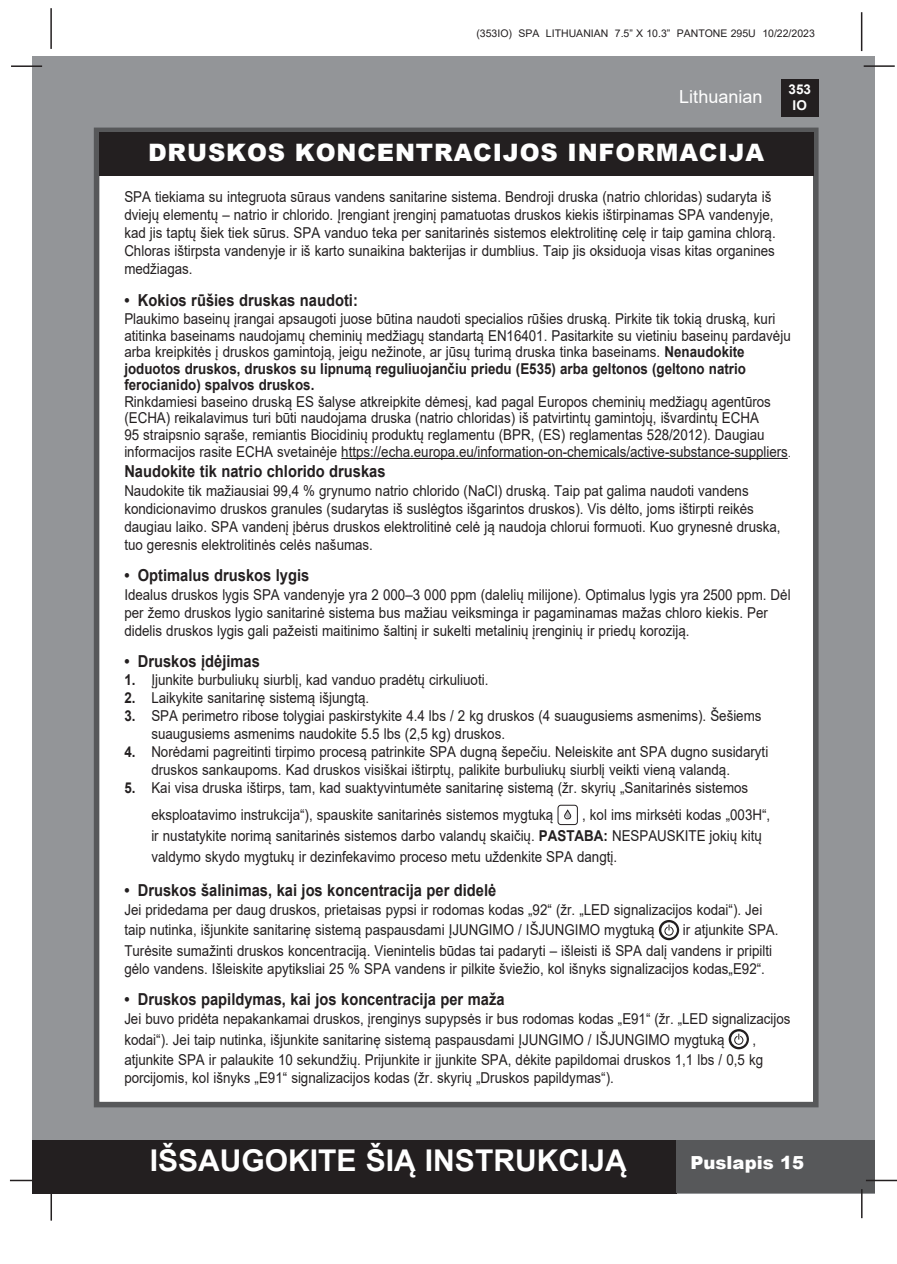
<style>
.page{position:relative;width:897px;height:1264px;background:#fff}
.page>*{position:absolute;margin:0;border:0;box-sizing:border-box;transform-origin:0 0}
.t1{font:700 30px "Arial";color:#fff}
.t2{font:900 24px "Arial";letter-spacing:.035em;color:#fff}
.t3{font:18px "Arial";color:#fff}
.t4{font:900 18px "Arial";color:#fff}
.t5{font:700 16.5px "Arial";color:#231f20;scale:.89 1}
.t6{font:15px/18px "Arial";color:#231f20;scale:.89 1}
.t7{font:700 13.5px/16.2px "Arial";color:#fff;text-align:center}
.t8{font:10.5px "Arial";color:#231f20}
.s1{font-weight:700}
.s2{font-family:"Adobe Song Std";font-weight:300}
</style>
<div class="page">
<div style="left:33px;top:56px;width:842px;height:1137px;background:#939598"></div>
<div style="left:780px;top:79px;width:38px;height:38px;background:#231f20"></div>
<hr style="left:863px;top:65px;width:31px;height:2px;background:#231f20">
<hr style="left:50px;top:8px;width:2px;height:41px;background:#231f20">
<hr style="left:860px;top:12px;width:2px;height:39px;background:#231f20">
<div style="left:33px;top:1140px;width:644px;height:53px;background:#231f20"></div>
<div style="left:676px;top:1140px;width:199px;height:53px;background:#57585a"></div>
<hr style="left:865px;top:1179px;width:31px;height:2px;background:#231f20">
<hr style="left:860px;top:1189px;width:2px;height:29px;background:#231f20">
<hr style="left:50px;top:1190px;width:2px;height:30px;background:#231f20">
<hr style="left:10px;top:1179px;width:31px;height:2px;background:#231f20">
<hr style="left:11px;top:65px;width:31px;height:2px;background:#231f20">
<div style="left:94px;top:128px;width:724px;height:979px;background:#fff;border:6px solid #57585a"></div>
<div style="left:99px;top:132px;width:714px;height:44px;background:#231f20"></div>
<hr style="left:341px;top:458px;width:446px;height:1px;background:#231f20">
<div style="left:557px;top:805px;width:20px;height:20px;border:1px solid #231f20;border-radius:3px"></div>
<svg style="left:564px;top:809px;width:8px;height:11px"></svg>
<svg style="left:658px;top:920px;width:21px;height:20px"></svg>
<svg style="left:728px;top:1029px;width:20px;height:20px"></svg>
<p class="t8" style="left:476px;top:26px;width:340px">(353IO) SPA LITHUANIAN 7.5” X 10.3” PANTONE 295U 10/22/2023</p>
<p class="t3" style="left:679px;top:84px;width:85px">Lithuanian</p>
<p class="t2" style="left:148px;top:135px;width:617px">DRUSKOS KONCENTRACIJOS INFORMACIJA</p>
<p class="t7" style="left:788px;top:81px;width:24px">353<br>IO</p>
<p class="t6" style="left:124px;top:188px;width:733px">SPA tiekiama su integruota sūraus vandens sanitarine sistema. Bendroji druska (natrio chloridas) sudaryta iš dviejų elementų – natrio ir chlorido. Įrengiant įrenginį pamatuotas druskos kiekis ištirpinamas SPA vandenyje, kad jis taptų šiek tiek sūrus. SPA vanduo teka per sanitarinės sistemos elektrolitinę celę ir taip gamina chlorą.<br>Chloras ištirpsta vandenyje ir iš karto sunaikina bakterijas ir dumblius. Taip jis oksiduoja visas kitas organines medžiagas.</p>
<p class="t5" style="left:124px;top:288px;width:264px">• Kokios rūšies druskas naudoti:</p>
<p class="t6" style="left:124px;top:310px;width:750px;line-height:16.5px">Plaukimo baseinų įrangai apsaugoti juose būtina naudoti specialios rūšies druską. Pirkite tik tokią druską, kuri atitinka baseinams naudojamų cheminių medžiagų standartą EN16401. Pasitarkite su vietiniu baseinų pardavėju arba kreipkitės į druskos gamintoją, jeigu nežinote, ar jūsų turimą druska tinka baseinams. <span class="s1">Nenaudokite joduotos druskos, druskos su lipnumą reguliuojančiu priedu (E535) arba geltonos (geltono natrio ferocianido) spalvos druskos.</span></p>
<p class="t6" style="left:124px;top:393px;width:750px;line-height:16.8px">Rinkdamiesi baseino druską ES šalyse atkreipkite dėmesį, kad pagal Europos cheminių medžiagų agentūros (ECHA) reikalavimus turi būti naudojama druska (natrio chloridas) iš patvirtintų gamintojų, išvardintų ECHA<br>95 straipsnio sąraše, remiantis Biocidinių produktų reglamentu (BPR, (ES) reglamentas 528/2012). Daugiau informacijos rasite ECHA svetainėje https://echa.europa.eu/information-on-chemicals/active-substance-suppliers<span class="s2">.</span></p>
<p class="t5" style="left:124px;top:460px;width:295px">Naudokite tik natrio chlorido druskas</p>
<p class="t6" style="left:124px;top:481px;width:738px">Naudokite tik mažiausiai 99,4 % grynumo natrio chlorido (NaCl) druską. Taip pat galima naudoti vandens kondicionavimo druskos granules (sudarytas iš suslėgtos išgarintos druskos). Vis dėlto, joms ištirpti reikės daugiau laiko. SPA vandenį įbėrus druskos elektrolitinė celė ją naudoja chlorui formuoti. Kuo grynesnė druska, tuo geresnis elektrolitinės celės našumas.</p>
<p class="t5" style="left:124px;top:563px;width:209px">• Optimalus druskos lygis</p>
<p class="t6" style="left:124px;top:585px;width:750px">Idealus druskos lygis SPA vandenyje yra 2 000–3 000 ppm (dalelių milijone). Optimalus lygis yra 2500 ppm. Dėl per žemo druskos lygio sanitarinė sistema bus mažiau veiksminga ir pagaminamas mažas chloro kiekis. Per didelis druskos lygis gali pažeisti maitinimo šaltinį ir sukelti metalinių įrenginių ir priedų koroziją.</p>
<p class="t5" style="left:124px;top:649px;width:154px">• Druskos įdėjimas</p>
<p class="t6" style="left:124px;top:671px;width:410px"><span class="s1">1.</span> Įjunkite burbuliukų siurblį, kad vanduo pradėtų cirkuliuoti.</p>
<p class="t6" style="left:124px;top:689px;width:276px"><span class="s1">2.</span> Laikykite sanitarinę sistemą išjungtą.</p>
<p class="t6" style="left:151px;top:707px;width:687px;text-indent:-27px"><span class="s1">3.</span> SPA perimetro ribose tolygiai paskirstykite 4.4 lbs / 2 kg druskos (4 suaugusiems asmenims). Šešiems suaugusiems asmenims naudokite 5.5 lbs (2,5 kg) druskos.</p>
<p class="t6" style="left:151px;top:743px;width:694px;text-indent:-27px"><span class="s1">4.</span> Norėdami pagreitinti tirpimo procesą patrinkite SPA dugną šepečiu. Neleiskite ant SPA dugno susidaryti druskos sankaupoms. Kad druskos visiškai ištirptų, palikite burbuliukų siurblį veikti vieną valandą.</p>
<p class="t6" style="left:151px;top:774px;width:672px;line-height:26.8px;text-indent:-27px"><span class="s1">5.</span> Kai visa druska ištirps, tam, kad suaktyvintumėte sanitarinę sistemą (žr. skyrių „Sanitarinės sistemos eksploatavimo instrukcija“), spauskite sanitarinės sistemos mygtuką</p>
<p class="t6" style="left:151px;top:804px;width:696px;line-height:20.9px;text-indent:430px">, kol ims mirksėti kodas „003H“, ir nustatykite norimą sanitarinės sistemos darbo valandų skaičių. <span class="s1">PASTABA:</span> NESPAUSKITE jokių kitų valdymo skydo mygtukų ir dezinfekavimo proceso metu uždenkite SPA dangtį.</p>
<p class="t5" style="left:124px;top:879px;width:419px">• Druskos šalinimas, kai jos koncentracija per didelė</p>
<p class="t6" style="left:124px;top:899px;width:718px;line-height:20.7px">Jei pridedama per daug druskos, prietaisas pypsi ir rodomas kodas „92“ (žr. „LED signalizacijos kodai“). Jei taip nutinka, išjunkite sanitarinę sistemą paspausdami ĮJUNGIMO / IŠJUNGIMO mygtuką</p>
<p class="t6" style="left:124px;top:919px;width:736px;line-height:20.7px;text-indent:558px">ir atjunkite SPA.<br>Turėsite sumažinti druskos koncentraciją. Vienintelis būdas tai padaryti – išleisti iš SPA dalį vandens ir pripilti</p>
<p class="t6" style="left:124px;top:959px;width:721px">gėlo vandens. Išleiskite apytiksliai 25 % SPA vandens ir pilkite šviežio, kol išnyks signalizacijos kodas„E92“.</p>
<p class="t5" style="left:124px;top:988px;width:428px">• Druskos papildymas, kai jos koncentracija per maža</p>
<p class="t6" style="left:124px;top:1008px;width:750px;line-height:20.7px">Jei buvo pridėta nepakankamai druskos, įrenginys supypsės ir bus rodomas kodas „E91“ (žr. „LED signalizacijos kodai“). Jei taip nutinka, išjunkite sanitarinę sistemą paspausdami ĮJUNGIMO / IŠJUNGIMO mygtuką</p>
<p class="t6" style="left:124px;top:1029px;width:719px;line-height:20.7px;text-indent:628px">, atjunkite SPA ir palaukite 10 sekundžių. Prijunkite ir įjunkite SPA, dėkite papildomai druskos 1,1 lbs / 0,5 kg</p>
<p class="t6" style="left:124px;top:1069px;width:551px">porcijomis, kol išnyks „E91“ signalizacijos kodas (žr. skyrių „Druskos papildymas“).</p>
<h1 class="t1" style="left:150px;top:1139px;width:478px">IŠSAUGOKITE ŠIĄ INSTRUKCIJĄ</h1>
<p class="t4" style="left:690px;top:1149px;width:115px">Puslapis 15</p>
</div>
